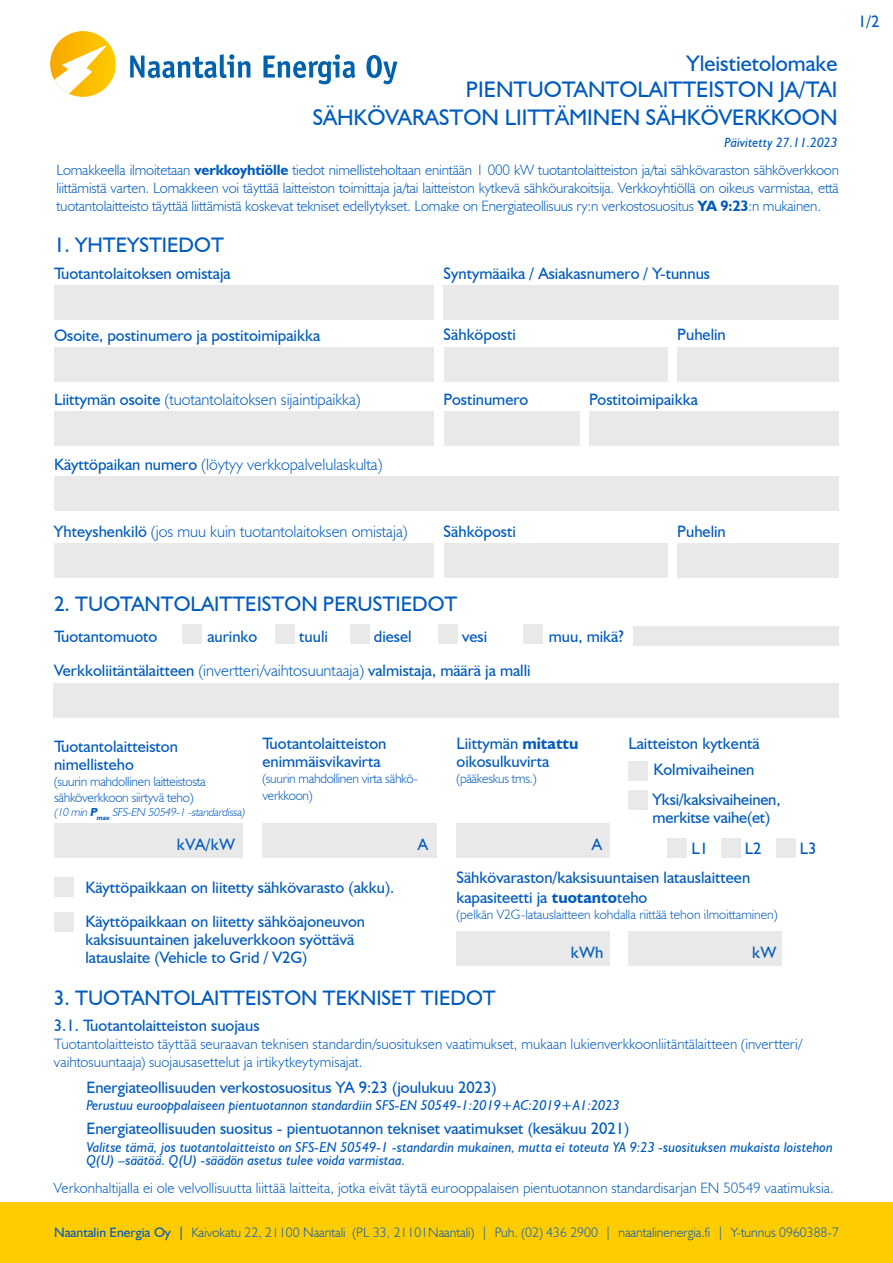
<style>
.page{position:relative;width:893px;height:1263px;background:#fff}
.page>*{position:absolute;margin:0;border:0;box-sizing:border-box;transform-origin:0 0}
.t1{font:22.5px/26.7px "Humanist 521 BT";color:#005bbf;text-align:right}
.t2{font:21px "Humanist 521 BT";color:#005bbf}
.t3{font:16.5px/18px "Humanist 521 BT";color:#005bbf}
.t4{font:300 16.5px "Humanist 521 BT";color:#005bbf}
.t5{font:300 15px/18px "Humanist 521 BT";letter-spacing:.005em;color:#005bbf;text-align:justify}
.t6{font:italic 14.25px/13.5px "Humanist 521 BT";color:#005bbf}
.t7{font:300 13.65px "Humanist 521 BT";color:#005bbf}
.t8{font:300 13.5px/16.2px "Humanist 521 BT";letter-spacing:-.02em;color:#005bbf}
.t9{font:300 13.5px "Humanist 521 BT";color:#005bbf}
.t10{font:italic 13.5px "Humanist 521 BT";color:#005bbf}
.t11{font:italic 300 11.7px "Humanist 521 BT";color:#005bbf}
.s1{font-weight:700}
.s2{font-weight:400}
.s3{font-weight:300}
</style>
<div class="page">
<svg style="left:130px;top:54px;width:267px;height:30px"></svg>
<svg style="left:50px;top:31px;width:66px;height:66px"></svg>
<div style="left:0;top:1202px;width:893px;height:61px;background:#fc0"></div>
<div style="left:54px;top:285px;width:380px;height:34px;background:#e9e9e9"></div>
<div style="left:54px;top:683px;width:785px;height:34px;background:#e9e9e9"></div>
<div style="left:54px;top:411px;width:380px;height:34px;background:#e9e9e9"></div>
<div style="left:54px;top:544px;width:380px;height:34px;background:#e9e9e9"></div>
<div style="left:54px;top:476px;width:785px;height:35px;background:#e9e9e9"></div>
<div style="left:54px;top:347px;width:380px;height:35px;background:#e9e9e9"></div>
<div style="left:444px;top:411px;width:136px;height:34px;background:#e9e9e9"></div>
<div style="left:444px;top:544px;width:223px;height:34px;background:#e9e9e9"></div>
<div style="left:589px;top:411px;width:250px;height:34px;background:#e9e9e9"></div>
<div style="left:677px;top:544px;width:162px;height:34px;background:#e9e9e9"></div>
<div style="left:444px;top:285px;width:395px;height:34px;background:#e9e9e9"></div>
<div style="left:444px;top:347px;width:223px;height:35px;background:#e9e9e9"></div>
<div style="left:677px;top:347px;width:162px;height:35px;background:#e9e9e9"></div>
<div style="left:182px;top:624px;width:20px;height:19px;background:#e9e9e9"></div>
<div style="left:628px;top:761px;width:20px;height:20px;background:#e9e9e9"></div>
<div style="left:524px;top:624px;width:19px;height:19px;background:#e9e9e9"></div>
<div style="left:438px;top:624px;width:20px;height:19px;background:#e9e9e9"></div>
<div style="left:721px;top:838px;width:19px;height:20px;background:#e9e9e9"></div>
<div style="left:776px;top:838px;width:19px;height:20px;background:#e9e9e9"></div>
<div style="left:350px;top:624px;width:19px;height:19px;background:#e9e9e9"></div>
<div style="left:668px;top:838px;width:19px;height:20px;background:#e9e9e9"></div>
<div style="left:275px;top:624px;width:20px;height:19px;background:#e9e9e9"></div>
<div style="left:628px;top:790px;width:20px;height:20px;background:#e9e9e9"></div>
<div style="left:54px;top:823px;width:188px;height:35px;background:#e9e9e9"></div>
<div style="left:456px;top:932px;width:154px;height:34px;background:#e9e9e9"></div>
<div style="left:628px;top:932px;width:154px;height:34px;background:#e9e9e9"></div>
<div style="left:262px;top:823px;width:174px;height:35px;background:#e9e9e9"></div>
<div style="left:456px;top:823px;width:154px;height:35px;background:#e9e9e9"></div>
<div style="left:633px;top:627px;width:206px;height:19px;background:#e9e9e9"></div>
<div style="left:54px;top:877px;width:19px;height:20px;background:#e9e9e9"></div>
<div style="left:54px;top:912px;width:19px;height:19px;background:#e9e9e9"></div>
<h1 class="t1" style="left:313px;top:50px;width:526px">Yleistietolomake<br>PIENTUOTANTOLAITTEISTON JA/TAI<br>SÄHKÖVARASTON LIITTÄMINEN SÄHKÖVERKKOON</h1>
<p class="t10" style="left:725px;top:134px;width:114px">Päivitetty 27.11.2023</p>
<p class="t5" style="left:56px;top:160px;width:784px">Lomakkeella ilmoitetaan <span class="s1">verkkoyhtiölle</span> tiedot nimellisteholtaan enintään 1 000 kW tuotantolaitteiston ja/tai sähkövaraston sähköverkkoon liittämistä varten. Lomakkeen voi täyttää laitteiston toimittaja ja/tai laitteiston kytkevä sähköurakoitsija. Verkkoyhtiöllä on oikeus varmistaa, että tuotantolaitteisto täyttää liittämistä koskevat tekniset edellytykset. Lomake on Energiateollisuus ry:n verkostosuositus <span class="s1">YA 9:23</span>:n mukainen.</p>
<p class="t2" style="left:54px;top:232px;width:171px">1. YHTEYSTIEDOT</p>
<p class="t3" style="left:54px;top:264px;width:178px">Tuotantolaitoksen omistaja</p>
<p class="t3" style="left:54px;top:326px;width:268px">Osoite, postinumero ja postitoimipaikka</p>
<p class="t3" style="left:444px;top:264px;width:268px">Syntymäaika / Asiakasnumero / Y-tunnus</p>
<p class="t3" style="left:444px;top:325px;width:74px">Sähköposti</p>
<p class="t3" style="left:677px;top:325px;width:50px">Puhelin</p>
<p class="t4" style="left:54px;top:389px;width:308px"><span class="s2">Liittymän osoite</span> (tuotantolaitoksen sijaintipaikka)</p>
<p class="t3" style="left:444px;top:390px;width:86px">Postinumero</p>
<p class="t4" style="left:54px;top:454px;width:330px"><span class="s2">Käyttöpaikan numero</span> (löytyy verkkopalvelulaskulta)</p>
<p class="t4" style="left:54px;top:521px;width:355px"><span class="s2">Yhteyshenkilö</span> (jos muu kuin tuotantolaitoksen omistaja)</p>
<p class="t3" style="left:444px;top:522px;width:74px">Sähköposti</p>
<p class="t2" style="left:54px;top:591px;width:405px">2. TUOTANTOLAITTEISTON PERUSTIEDOT</p>
<p class="t3" style="left:589px;top:390px;width:110px">Postitoimipaikka</p>
<p class="t3" style="left:677px;top:522px;width:50px">Puhelin</p>
<p class="t3" style="left:54px;top:627px;width:105px">Tuotantomuoto</p>
<p class="t3" style="left:207px;top:627px;width:52px">aurinko</p>
<p class="t3" style="left:299px;top:627px;width:30px">tuuli</p>
<p class="t3" style="left:374px;top:627px;width:39px">diesel</p>
<p class="t3" style="left:462px;top:627px;width:27px">vesi</p>
<p class="t3" style="left:549px;top:627px;width:76px">muu, mikä?</p>
<p class="t3" style="left:54px;top:661px;width:478px">Verkkoliitäntälaitteen <span class="s3">(invertteri/vaihtosuuntaaja)</span> valmistaja, määrä ja malli</p>
<p class="t3" style="left:858px;top:12px;width:23px">1/2</p>
<p class="t3" style="left:54px;top:737px;width:125px">Tuotantolaitteiston nimellisteho</p>
<p class="t8" style="left:54px;top:773px;width:153px">(suurin mahdollinen laitteistosta sähköverkkoon siirtyvä teho)</p>
<p class="t11" style="left:54px;top:805px;width:192px">(10 min <span class="s1">P</span><sub>max</sub> SFS-EN 50549-1 -standardissa)</p>
<p class="t3" style="left:177px;top:835px;width:59px">kVA/kW</p>
<p class="t3" style="left:262px;top:734px;width:125px">Tuotantolaitteiston enimmäisvikavirta</p>
<p class="t8" style="left:262px;top:770px;width:157px">(suurin mahdollinen virta sähkö&shy;verkkoon)</p>
<p class="t3" style="left:456px;top:734px;width:123px">Liittymän <span class="s1">mitattu </span>oikosulkuvirta</p>
<p class="t8" style="left:456px;top:770px;width:82px">(pääkeskus tms.)</p>
<p class="t3" style="left:418px;top:835px;width:12px">A</p>
<p class="t3" style="left:592px;top:835px;width:12px">A</p>
<p class="t3" style="left:628px;top:734px;width:133px">Laitteiston kytkentä</p>
<p class="t3" style="left:654px;top:760px;width:102px">Kolmivaiheinen</p>
<p class="t3" style="left:652px;top:790px;width:129px">Yksi/kaksivaiheinen, merkitse vaihe(et)</p>
<p class="t3" style="left:692px;top:839px;width:18px">L1</p>
<p class="t3" style="left:745px;top:839px;width:18px">L2</p>
<p class="t3" style="left:800px;top:839px;width:18px">L3</p>
<p class="t3" style="left:85px;top:870px;width:310px;line-height:34px">Käyttöpaikkaan on liitetty sähkövarasto (akku).<br>Käyttöpaikkaan on liitetty sähköajoneuvon</p>
<p class="t3" style="left:85px;top:930px;width:270px">kaksisuuntainen jakeluverkkoon syöttävä latauslaite (Vehicle to Grid / V2G)</p>
<p class="t3" style="left:456px;top:867px;width:295px;line-height:19.8px">Sähkövaraston/kaksisuuntaisen latauslaitteen kapasiteetti ja <span class="s1">tuotanto</span>teho</p>
<p class="t9" style="left:456px;top:906px;width:323px">(pelkän V2G-latauslaitteen kohdalla riittää tehon ilmoittaminen)</p>
<p class="t3" style="left:571px;top:943px;width:34px">kWh</p>
<p class="t3" style="left:752px;top:943px;width:25px">kW</p>
<p class="t2" style="left:54px;top:985px;width:443px">3. TUOTANTOLAITTEISTON TEKNISET TIEDOT</p>
<p class="t3" style="left:54px;top:1016px;width:207px">3.1. Tuotantolaitteiston suojaus</p>
<p class="t5" style="left:54px;top:1034px;width:749px">Tuotantolaitteisto täyttää seuraavan teknisen standardin/suosituksen vaatimukset, mukaan lukienverkkoonliitäntälaitteen (invertteri/ vaihtosuuntaaja) suojausasettelut ja irtikytkeytymisajat.</p>
<p class="t3" style="left:86px;top:1078px;width:412px">Energiateollisuuden verkostosuositus YA 9:23 (joulukuu 2023)</p>
<p class="t3" style="left:86px;top:1119px;width:545px">Energiateollisuuden suositus - pientuotannon tekniset vaatimukset (kesäkuu 2021)</p>
<p class="t6" style="left:86px;top:1140px;width:748px">Valitse tämä, jos tuotantolaitteisto on SFS-EN 50549-1 -standardin mukainen, mutta ei toteuta YA 9:23 -suosituksen mukaista loistehon<br>Q(U) –säätöä. Q(U) -säädön asetus tulee voida varmistaa.</p>
<p class="t6" style="left:86px;top:1098px;width:535px">Perustuu eurooppalaiseen pientuotannon standardiin SFS-EN 50549-1:2019+AC:2019+A1:2023</p>
<p class="t5" style="left:54px;top:1178px;width:782px">Verkonhaltijalla ei ole velvollisuutta liittää laitteita, jotka eivät täytä eurooppalaisen pientuotannon standardisarjan EN 50549 vaatimuksia.</p>
<p class="t7" style="left:54px;top:1224px;width:786px"><span class="s2">Naantalin Energia Oy |</span> Kaivokatu 22, 21100 Naantali (PL 33, 21101Naantali) | Puh. (02) 436 2900 | naantalinenergia.fi | Y-tunnus 0960388-7</p>
</div>
